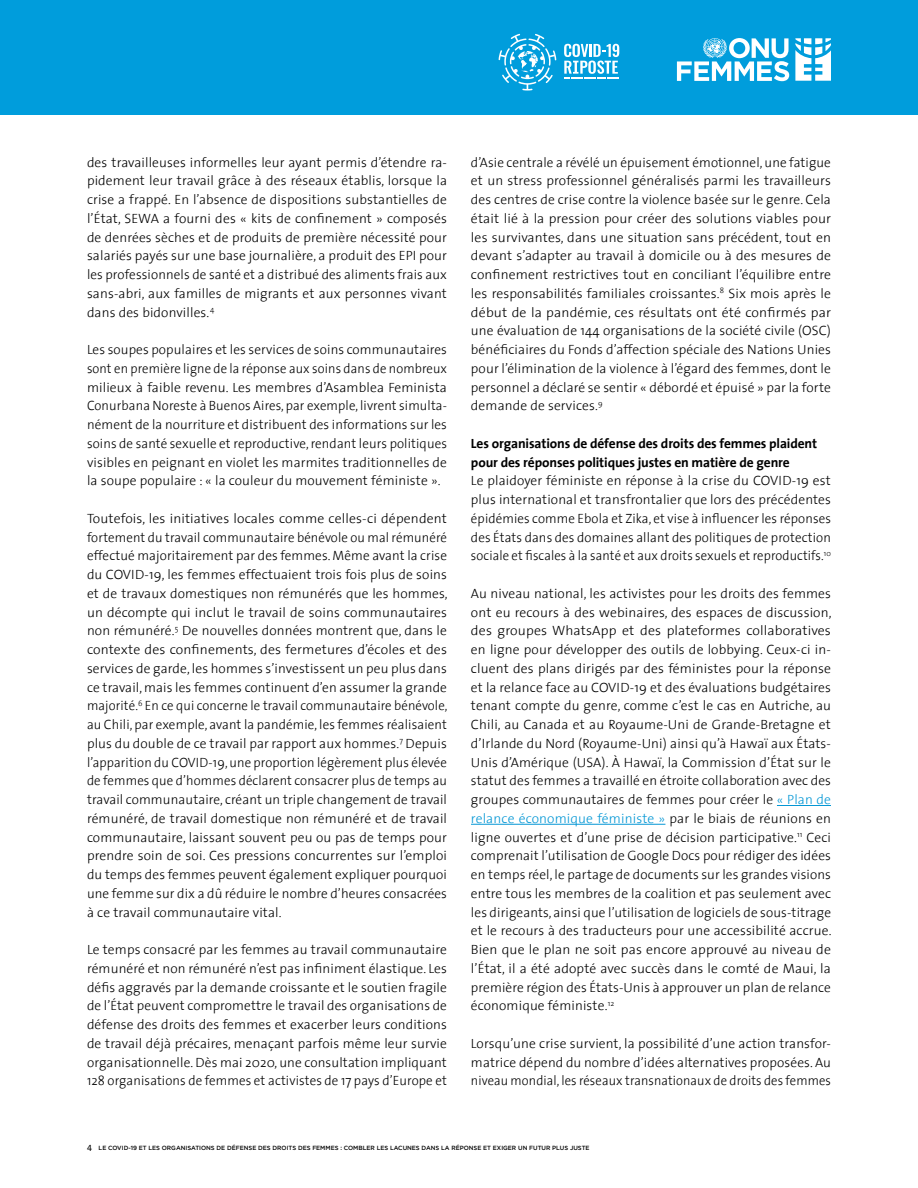
<style>
.page{position:relative;width:918px;height:1188px;background:#fff}
.page>*{position:absolute;margin:0;border:0;box-sizing:border-box;transform-origin:0 0}
.t1{font:300 13.5px/18.8px "The Sans";letter-spacing:.01em;color:#000;text-align:justify}
.t2{font:700 13.5px/18.8px "The Sans";letter-spacing:-.01em;color:#000}
.t3{font:500 6px "Gotham";color:#000}
.s1{color:#0497d5}
.s2{font-family:"The Sans Caps";font-weight:400;font-size:9px}
</style>
<div class="page">
<div style="left:0;top:0;width:918px;height:115px;background:#009ddc"></div>
<svg style="left:677px;top:38px;width:112px;height:43px"></svg>
<svg style="left:795px;top:38px;width:36px;height:43px"></svg>
<svg style="left:499px;top:34px;width:57px;height:57px"></svg>
<svg style="left:564px;top:44px;width:55px;height:35px"></svg>
<hr style="left:777px;top:805px;width:54px;height:1px;background:#0497d5">
<hr style="left:471px;top:824px;width:194px;height:1px;background:#0497d5">
<p class="t1" style="left:87px;top:152px;width:362px">des travailleuses informelles leur ayant permis d’étendre ra&shy;pidement leur travail grâce à des réseaux établis, lorsque la crise a frappé. En l’absence de dispositions substantielles de l’État, SEWA a fourni des « kits de confinement » composés de denrées sèches et de produits de première nécessité pour salariés payés sur une base journalière, a produit des EPI pour les professionnels de santé et a distribué des aliments frais aux sans-abri, aux familles de migrants et aux personnes vivant dans des bidonvilles.<sup>4</sup></p>
<p class="t1" style="left:87px;top:340px;width:362px">Les soupes populaires et les services de soins communautaires sont en première ligne de la réponse aux soins dans de nombreux milieux à faible revenu. Les membres d’Asamblea Feminista Conurbana Noreste à Buenos Aires, par exemple, livrent simulta&shy;nément de la nourriture et distribuent des informations sur les soins de santé sexuelle et reproductive, rendant leurs politiques visibles en peignant en violet les marmites traditionnelles de la soupe populaire : « la couleur du mouvement féministe ».</p>
<p class="t1" style="left:87px;top:508px;width:362px">Toutefois, les initiatives locales comme celles-ci dépendent fortement du travail communautaire bénévole ou mal rémunéré effectué majoritairement par des femmes. Même avant la crise du COVID-19, les femmes effectuaient trois fois plus de soins et de travaux domestiques non rémunérés que les hommes, un décompte qui inclut le travail de soins communautaires non rémunéré.<sup>5</sup> De nouvelles données montrent que, dans le contexte des confinements, des fermetures d’écoles et des services de garde, les hommes s’investissent un peu plus dans ce travail, mais les femmes continuent d’en assumer la grande majorité.<sup>6</sup> En ce qui concerne le travail communautaire bénévole, au Chili, par exemple, avant la pandémie, les femmes réalisaient plus du double de ce travail par rapport aux hommes.<sup>7</sup> Depuis l’apparition du COVID-19, une proportion légèrement plus élevée de femmes que d’hommes déclarent consacrer plus de temps au travail communautaire, créant un triple changement de travail rémunéré, de travail domestique non rémunéré et de travail communautaire, laissant souvent peu ou pas de temps pour prendre soin de soi. Ces pressions concurrentes sur l’emploi du temps des femmes peuvent également expliquer pourquoi une femme sur dix a dû réduire le nombre d’heures consacrées à ce travail communautaire vital.</p>
<p class="t1" style="left:87px;top:940px;width:362px">Le temps consacré par les femmes au travail communautaire rémunéré et non rémunéré n’est pas infiniment élastique. Les défis aggravés par la demande croissante et le soutien fragile de l’État peuvent compromettre le travail des organisations de défense des droits des femmes et exacerber leurs conditions de travail déjà précaires, menaçant parfois même leur survie organisationnelle. Dès mai 2020, une consultation impliquant 128 organisations de femmes et activistes de 17 pays d’Europe et</p>
<p class="t1" style="left:471px;top:152px;width:362px">d’Asie centrale a révélé un épuisement émotionnel, une fatigue et un stress professionnel généralisés parmi les travailleurs des centres de crise contre la violence basée sur le genre. Cela était lié à la pression pour créer des solutions viables pour les survivantes, dans une situation sans précédent, tout en devant s’adapter au travail à domicile ou à des mesures de confinement restrictives tout en conciliant l’équilibre entre les responsabilités familiales croissantes.<sup>8</sup> Six mois après le début de la pandémie, ces résultats ont été confirmés par une évaluation de 144 organisations de la société civile (OSC) bénéficiaires du Fonds d’affection spéciale des Nations Unies pour l’élimination de la violence à l’égard des femmes, dont le personnel a déclaré se sentir « débordé et épuisé » par la forte demande de services.<sup>9</sup></p>
<p class="t2" style="left:471px;top:433px;width:348px">Les organisations de défense des droits des femmes plaident pour des réponses politiques justes en matière de genre</p>
<p class="t1" style="left:471px;top:471px;width:362px">Le plaidoyer féministe en réponse à la crise du COVID-19 est plus international et transfrontalier que lors des précédentes épidémies comme Ebola et Zika, et vise à influencer les réponses des États dans des domaines allant des politiques de protection sociale et fiscales à la santé et aux droits sexuels et reproductifs.<sup>10</sup></p>
<p class="t1" style="left:471px;top:583px;width:362px">Au niveau national, les activistes pour les droits des femmes ont eu recours à des webinaires, des espaces de discussion, des groupes WhatsApp et des plateformes collaboratives en ligne pour développer des outils de lobbying. Ceux-ci in&shy;cluent des plans dirigés par des féministes pour la réponse et la relance face au COVID-19 et des évaluations budgétaires tenant compte du genre, comme c’est le cas en Autriche, au Chili, au Canada et au Royaume-Uni de Grande-Bretagne et d’Irlande du Nord (Royaume-Uni) ainsi qu’à Hawaï aux États-Unis d’Amérique (USA). À Hawaï, la Commission d’État sur le statut des femmes a travaillé en étroite collaboration avec des groupes communautaires de femmes pour créer le <span class="s1">« Plan de relance économique féministe »</span> par le biais de réunions en ligne ouvertes et d’une prise de décision participative.<sup>11</sup> Ceci comprenait l’utilisation de Google Docs pour rédiger des idées en temps réel, le partage de documents sur les grandes visions entre tous les membres de la coalition et pas seulement avec les dirigeants, ainsi que l’utilisation de logiciels de sous-titrage et le recours à des traducteurs pour une accessibilité accrue.<br>Bien que le plan ne soit pas encore approuvé au niveau de l’État, il a été adopté avec succès dans le comté de Maui, la première région des États-Unis à approuver un plan de relance économique féministe.<sup>12</sup></p>
<p class="t1" style="left:471px;top:1033px;width:362px">Lorsqu’une crise survient, la possibilité d’une action transfor&shy;matrice dépend du nombre d’idées alternatives proposées. Au niveau mondial, les réseaux transnationaux de droits des femmes</p>
<p class="t3" style="left:87px;top:1145px;width:504px"><span class="s2">4</span> LE COVID-19 ET LES ORGANISATIONS DE DÉFENSE DES DROITS DES FEMMES : COMBLER LES LACUNES DANS LA RÉPONSE ET EXIGER UN FUTUR PLUS JUSTE</p>
</div>
